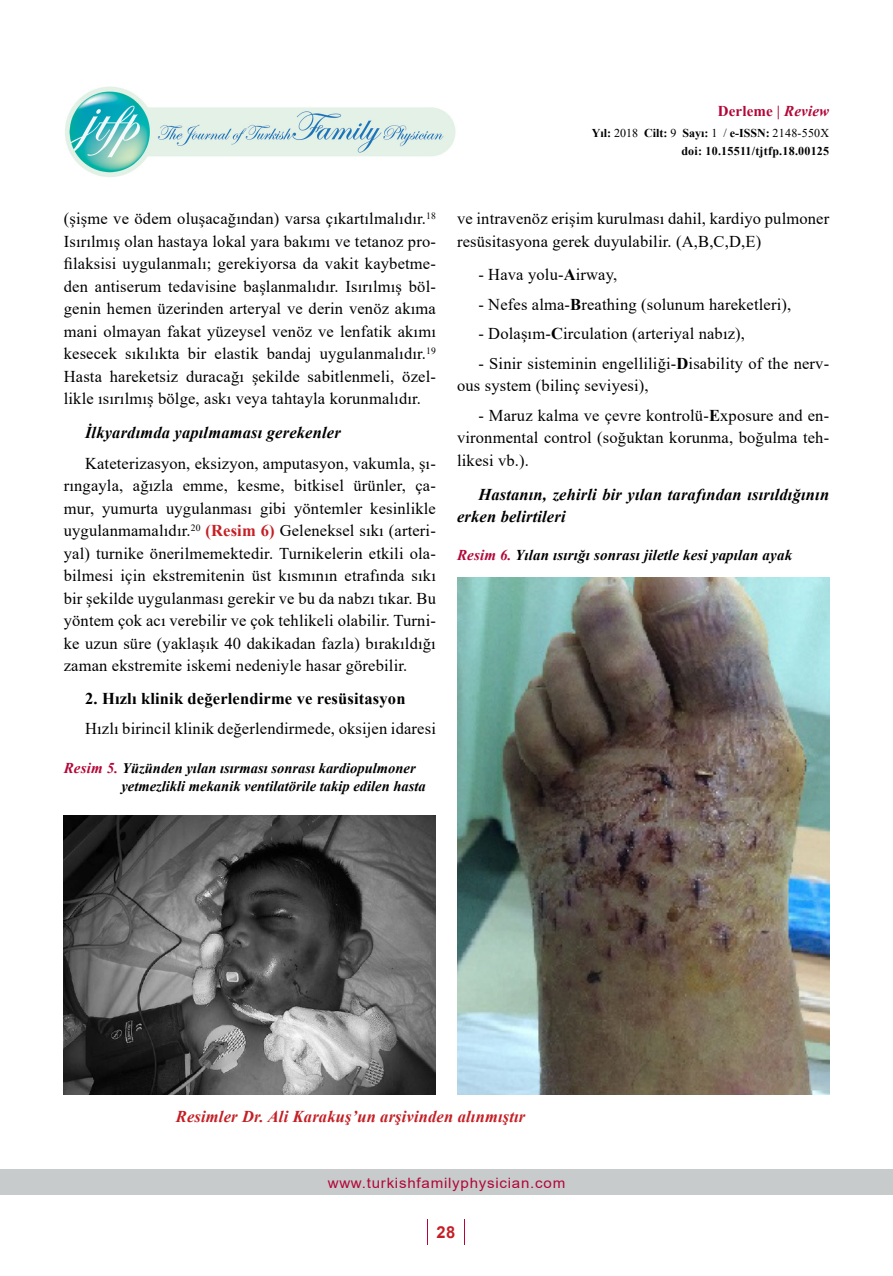
<style>
.page{position:relative;width:893px;height:1276px;background:#fff}
.page>*{position:absolute;margin:0;border:0;box-sizing:border-box;transform-origin:0 0}
.t1{font:16.5px/22.5px "Times New Roman";letter-spacing:.01em;color:#000;text-align:justify}
.t2{font:italic 700 16.5px/22.5px "Times New Roman";letter-spacing:.01em;color:#000}
.t3{font:italic 700 16.5px "Times New Roman";letter-spacing:.01em;color:#c41f25}
.t4{font:700 16.5px "Times New Roman";letter-spacing:.01em;color:#000}
.t5{font:700 16.5px "Arial";color:#c41f25}
.t6{font:italic 700 15px "Times New Roman";letter-spacing:.01em;color:#000}
.t7{font:700 15px "Times New Roman";letter-spacing:.01em;color:#b30738}
.t8{font:italic 700 14.55px/18px "Times New Roman";color:#000}
.t9{font:14.25px "Arial";letter-spacing:.05em;color:#b30738;scale:1.06 1}
.t10{font:700 12px/18px "Times New Roman";letter-spacing:.02em;color:#000;text-align:right}
.s1{font-style:italic}
.s2{font-weight:400}
.s3{font-weight:700;color:#c41f25}
.s4{font-size:15px;color:#b30738}
.s5{font-weight:700}
.s6{color:#b30738}
</style>
<div class="page">
<img style="left:65px;top:86px;width:391px;height:91px">
<div style="left:0;top:1169px;width:893px;height:26px;background:#c8cbcc"></div>
<svg style="left:427px;top:1219px;width:1px;height:26px"></svg>
<svg style="left:464px;top:1219px;width:1px;height:26px"></svg>
<img style="left:64px;top:815px;width:372px;height:280px">
<img style="left:457px;top:577px;width:372px;height:518px">
<p class="t7" style="left:718px;top:100px;width:113px">Derleme <span class="s1">| Review</span></p>
<p class="t10" style="left:592px;top:123px;width:239px">Yıl: <span class="s2">2018</span> Cilt: <span class="s2">9</span> Sayı: <span class="s2">1 /</span> e-ISSN: <span class="s2">2148-550X </span>doi: 10.15511/tjtfp.18.00125</p>
<p class="t1" style="left:64px;top:207px;width:374px">(şişme ve ödem oluşacağından) varsa çıkartılmalıdır.<sup>18<br></sup>Isırılmış olan hastaya lokal yara bakımı ve tetanoz pro&shy;filaksisi uygulanmalı; gerekiyorsa da vakit kaybetme&shy;den antiserum tedavisine başlanmalıdır. Isırılmış böl&shy;genin hemen üzerinden arteryal ve derin venöz akıma mani olmayan fakat yüzeysel venöz ve lenfatik akımı kesecek sıkılıkta bir elastik bandaj uygulanmalıdır.<sup>19<br></sup>Hasta hareketsiz duracağı şekilde sabitlenmeli, özel&shy;likle ısırılmış bölge, askı veya tahtayla korunmalıdır.</p>
<p class="t2" style="left:85px;top:421px;width:257px">İlkyardımda yapılmaması gerekenler</p>
<p class="t1" style="left:64px;top:451px;width:374px;text-indent:21px">Kateterizasyon, eksizyon, amputasyon, vakumla, şı&shy;rıngayla, ağızla emme, kesme, bitkisel ürünler, ça&shy;mur, yumurta uygulanması gibi yöntemler kesinlikle uygulanmamalıdır.<sup>20</sup> <span class="s3">(Resim 6)</span> Geleneksel sıkı (arteri&shy;yal) turnike önerilmemektedir. Turnikelerin etkili ola&shy;bilmesi için ekstremitenin üst kısmının etrafında sıkı bir şekilde uygulanması gerekir ve bu da nabzı tıkar. Bu yöntem çok acı verebilir ve çok tehlikeli olabilir. Turni&shy;ke uzun süre (yaklaşık 40 dakikadan fazla) bırakıldığı zaman ekstremite iskemi nedeniyle hasar görebilir.</p>
<p class="t4" style="left:85px;top:686px;width:322px">2. Hızlı klinik değerlendirme ve resüsitasyon</p>
<p class="t1" style="left:85px;top:717px;width:352px">Hızlı birincil klinik değerlendirmede, oksijen idaresi</p>
<p class="t8" style="left:121px;top:758px;width:306px;text-indent:-58px"><span class="s4">Resim 5.</span> Yüzünden yılan ısırması sonrası kardiopulmoner yetmezlikli mekanik ventilatörile takip edilen hasta</p>
<p class="t1" style="left:457px;top:207px;width:374px">ve intravenöz erişim kurulması dahil, kardiyo pulmoner resüsitasyona gerek duyulabilir. (A,B,C,D,E)</p>
<p class="t1" style="left:478px;top:263px;width:140px">- Hava yolu-<span class="s5">A</span>irway,</p>
<p class="t1" style="left:478px;top:293px;width:314px">- Nefes alma-<span class="s5">B</span>reathing (solunum hareketleri),</p>
<p class="t1" style="left:478px;top:322px;width:268px">- Dolaşım-<span class="s5">C</span>irculation (arteriyal nabız),</p>
<p class="t1" style="left:457px;top:352px;width:374px;text-indent:21px">- Sinir sisteminin engelliliği-<span class="s5">D</span>isability of the nerv&shy;ous system (bilinç seviyesi),</p>
<p class="t1" style="left:457px;top:404px;width:374px;text-indent:21px">- Maruz kalma ve çevre kontrolü-<span class="s5">E</span>xposure and en&shy;vironmental control (soğuktan korunma, boğulma teh&shy;likesi vb.).</p>
<p class="t2" style="left:457px;top:482px;width:374px;text-indent:21px">Hastanın, zehirli bir yılan tarafından ısırıldığının erken belirtileri</p>
<p class="t6" style="left:457px;top:544px;width:337px"><span class="s6">Resim 6.</span> Yılan ısırığı sonrası jiletle kesi yapılan ayak</p>
<p class="t3" style="left:176px;top:1105px;width:351px">Resimler Dr. Ali Karakuş’un arşivinden alınmıştır</p>
<p class="t9" style="left:328px;top:1172px;width:226px">www.turkishfamilyphysician.com</p>
<p class="t5" style="left:436px;top:1220px;width:20px">28</p>
</div>
